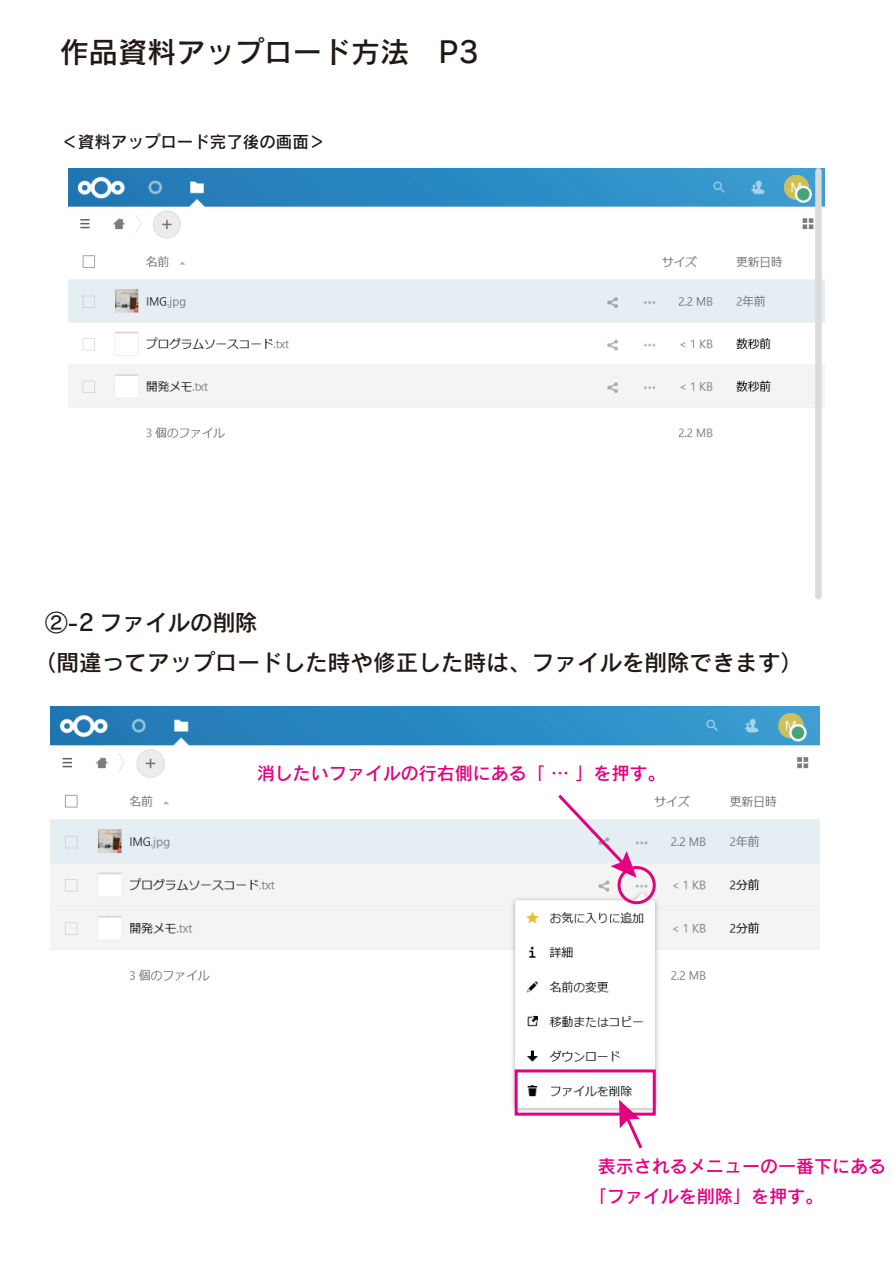
<style>
.page{position:relative;width:893px;height:1263px;background:#fff}
.page>*{position:absolute;margin:0;border:0;box-sizing:border-box;transform-origin:0 0}
.t1{font:29.1px "Rodin Pro N DB";color:#221815}
.t2{font:22.65px/39.6px "Rodin Pro N DB";color:#221815}
.t3{font:18px/30px "Rodin Pro N DB";color:#e4007f}
.t4{font:16.5px "Rodin Pro N DB";color:#221815}
</style>
<div class="page">
<img style="left:68px;top:168px;width:757px;height:432px">
<img style="left:51px;top:706px;width:769px;height:410px">
<div style="left:618px;top:866px;width:38px;height:38px;border:3px solid #e4007f;border-radius:50%"></div>
<div style="left:515px;top:1069px;width:141px;height:47px;border:3px solid #e4007f"></div>
<svg style="left:555px;top:791px;width:82px;height:87px"></svg>
<svg style="left:619px;top:1100px;width:26px;height:49px"></svg>
<h1 class="t1" style="left:60px;top:33px;width:420px">作品資料アップロード方法　P3</h1>
<p class="t4" style="left:61px;top:131px;width:266px">＜資料アップロード完了後の画面＞</p>
<p class="t2" style="left:34px;top:602px;width:770px;text-indent:11px">②-2 ファイルの削除<br>（間違ってアップロードした時や修正した時は、ファイルを削除できます）</p>
<p class="t3" style="left:257px;top:757px;width:410px">消したいファイルの行右側にある「 … 」を押す。</p>
<p class="t3" style="left:589px;top:1150px;width:298px;text-indent:9px">表示されるメニューの一番下にある「ファイルを削除」を押す。</p>
</div>
